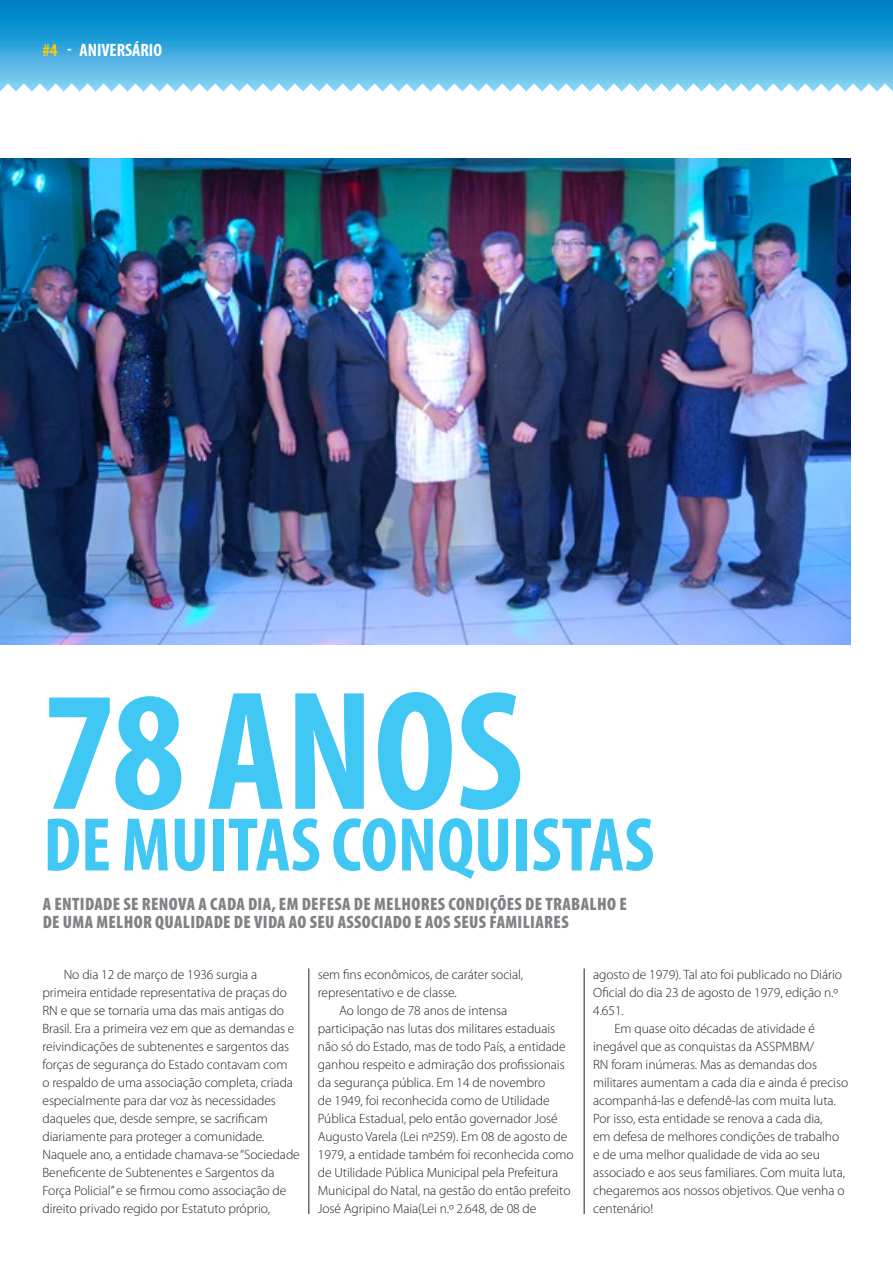
<style>
.page{position:relative;width:893px;height:1263px;background:#fff}
.page>*{position:absolute;margin:0;border:0;box-sizing:border-box;transform-origin:0 0}
.t1{font:700 condensed 171.15px "Myriad Pro";color:#40c7f4}
.t2{font:700 condensed 76.65px "Myriad Pro";color:#40c7f4}
.t3{font:900 condensed 18px/18px "Myriad Pro";letter-spacing:.02em;color:#808285}
.t4{font:700 condensed 18px "Myriad Pro";color:#fff}
.Corpo_TXT{font:300 13.5px/18px "Myriad Pro";letter-spacing:-.005em;color:#231f20}
.s1{color:#feca0a}
</style>
<div class="page">
<img style="left:0;top:158px;width:850px;height:486px">
<svg style="left:0;top:0;width:893px;height:83px;background:#2fa0da"></svg>
<svg style="left:0;top:83px;width:893px;height:9px"></svg>
<hr style="left:308px;top:968px;width:1px;height:246px;background:#231f20">
<hr style="left:584px;top:968px;width:1px;height:246px;background:#231f20">
<p class="t4" style="left:43px;top:39px;width:121px"><span class="s1">#4</span> - ANIVERSÁRIO</p>
<p class="t1" style="left:43px;top:645px;width:482px">78 ANOS</p>
<p class="t2" style="left:43px;top:797px;width:613px">DE MUITAS CONQUISTAS</p>
<p class="t3" style="left:43px;top:895px;width:585px">A ENTIDADE SE RENOVA A CADA DIA, EM DEFESA DE MELHORES CONDIÇÕES DE TRABALHO E<br>DE UMA MELHOR QUALIDADE DE VIDA AO SEU ASSOCIADO E AOS SEUS FAMILIARES</p>
<p class="Corpo_TXT" style="left:43px;top:965px;width:259px;text-indent:21px">No dia 12 de março de 1936 surgia a primeira entidade representativa de praças do RN e que se tornaria uma das mais antigas do Brasil. Era a primeira vez em que as demandas e reivindicações de subtenentes e sargentos das forças de segurança do Estado contavam com<br>o respaldo de uma associação completa, criada especialmente para dar voz às necessidades daqueles que, desde sempre, se sacrificam diariamente para proteger a comunidade.<br>Naquele ano, a entidade chamava-se “Sociedade Beneficente de Subtenentes e Sargentos da Força Policial” e se firmou como associação de direito privado regido por Estatuto próprio,</p>
<p class="Corpo_TXT" style="left:318px;top:965px;width:207px">sem fins econômicos, de caráter social, representativo e de classe.</p>
<p class="Corpo_TXT" style="left:318px;top:1001px;width:257px;text-indent:21px">Ao longo de 78 anos de intensa participação nas lutas dos militares estaduais não só do Estado, mas de todo País, a entidade ganhou respeito e admiração dos profissionais da segurança pública. Em 14 de novembro<br>de 1949, foi reconhecida como de Utilidade Pública Estadual, pelo então governador José Augusto Varela (Lei nº259). Em 08 de agosto de 1979, a entidade também foi reconhecida como de Utilidade Pública Municipal pela Prefeitura Municipal do Natal, na gestão do então prefeito José Agripino Maia(Lei n.º 2.648, de 08 de</p>
<p class="Corpo_TXT" style="left:593px;top:965px;width:250px">agosto de 1979). Tal ato foi publicado no Diário<br>Oficial do dia 23 de agosto de 1979, edição n.º<br>4.651.</p>
<p class="Corpo_TXT" style="left:593px;top:1019px;width:257px;text-indent:21px">Em quase oito décadas de atividade é inegável que as conquistas da ASSPMBM/<br>RN foram inúmeras. Mas as demandas dos militares aumentam a cada dia e ainda é preciso acompanhá-las e defendê-las com muita luta.<br>Por isso, esta entidade se renova a cada dia,<br>em defesa de melhores condições de trabalho e de uma melhor qualidade de vida ao seu associado e aos seus familiares. Com muita luta, chegaremos aos nossos objetivos. Que venha o centenário!</p>
</div>
